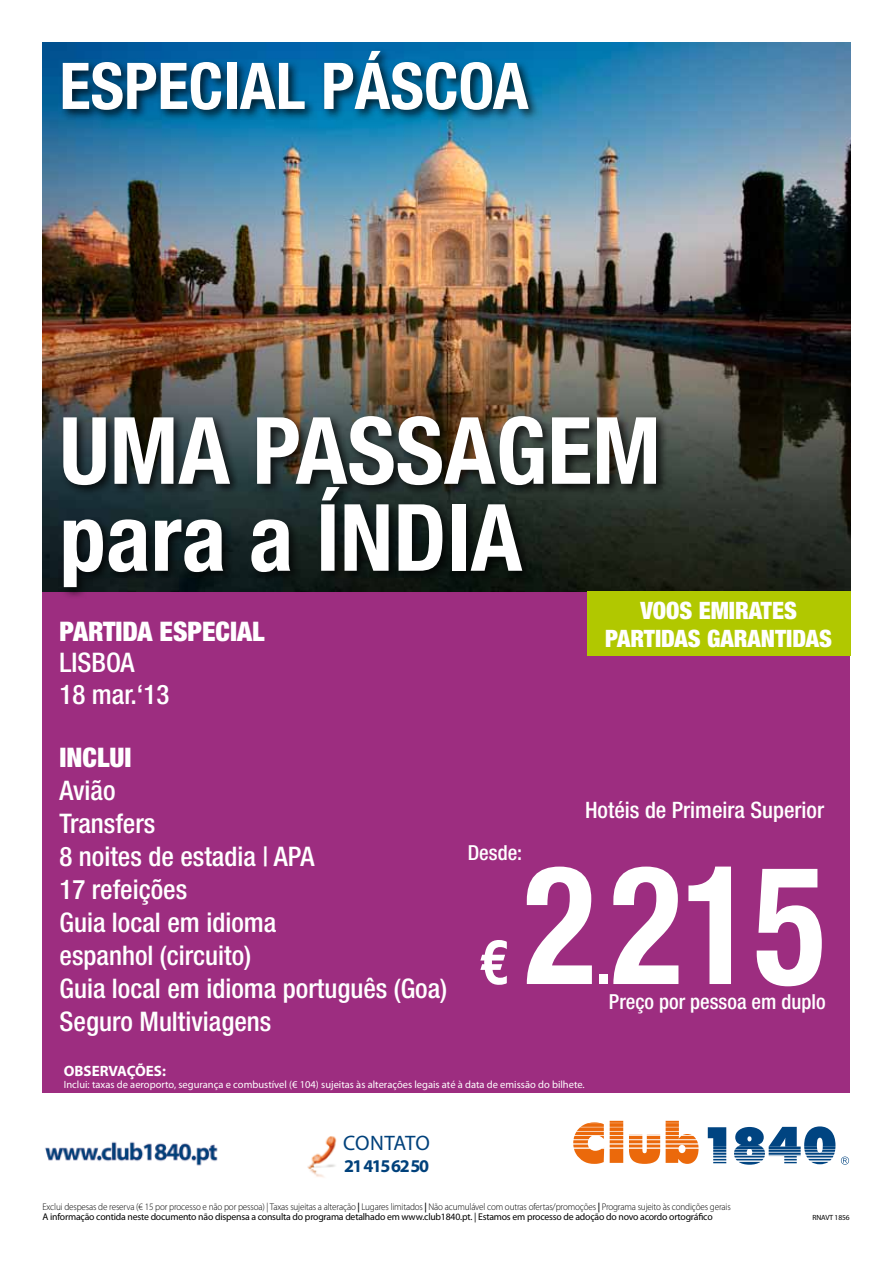
<style>
.page{position:relative;width:893px;height:1263px;background:#fff}
.page>*{position:absolute;margin:0;border:0;box-sizing:border-box;transform-origin:0 0}
.t1{font:700 condensed 165.9px "Helvetica Neue";color:#fff;scale:.9 1}
.t2{font:700 condensed 93px/87px "Helvetica Neue";color:#fff}
.t3{font:700 condensed 64.5px "Helvetica Neue";color:#fff}
.t4{font:700 condensed 62.25px "Helvetica Neue";color:#fff}
.t5{font:500 condensed 27px/33px "Helvetica Neue";color:#fff}
.t6{font:900 condensed 27px "Helvetica Neue";color:#fff}
.t7{font:900 condensed 24px "Helvetica Neue";color:#fff}
.t8{font:500 condensed 22.65px "Helvetica Neue";color:#fff}
.t9{font:21px "Myriad Pro";color:#00417b}
.t10{font:500 condensed 20.7px "Helvetica Neue";color:#fff}
.t11{font:700 18px "Myriad Pro";letter-spacing:-.08em;color:#00417b}
.t12{font:700 15px "Myriad Pro";color:#fff}
.t13{font:10.5px "Myriad Pro";color:#fff}
.t14{font:300 9.75px/10.5px "Myriad Pro";letter-spacing:-.015em;color:#000;scale:.94 1}
.t15{font:7.5px "Myriad Pro";letter-spacing:-.02em;color:#000}
.s1{font-weight:600}
.s2{font-weight:400}
</style>
<div class="page">
<div style="left:43px;top:43px;width:807px;height:1050px;background:#9d2d80"></div>
<img style="left:43px;top:43px;width:807px;height:548px">
<svg style="left:573px;top:1120px;width:277px;height:45px"></svg>
<img style="left:45px;top:1136px;width:292px;height:42px">
<div style="left:60px;top:412px;width:608px;height:187px;background:#000;opacity:.75"></div>
<div style="left:59px;top:47px;width:481px;height:75px;background:#000;opacity:.75"></div>
<div style="left:587px;top:591px;width:263px;height:65px;background:#b1c800"></div>
<h3 class="t3" style="left:60px;top:47px;width:471px">ESPECIAL PÁSCOA</h3>
<h2 class="t2" style="left:60px;top:406px;width:603px">UMA PASSAGEM<br>PARA A ÍNDIA</h2>
<h3 class="t6" style="left:60px;top:614px;width:207px">PARTIDA ESPECIAL</h3>
<h3 class="t5" style="left:60px;top:646px;width:111px;line-height:31.5px">Lisboa<br>18 mar.‘13</h3>
<h3 class="t6" style="left:60px;top:740px;width:74px">INCLUI</h3>
<h3 class="t5" style="left:60px;top:773px;width:389px">Avião<br>Transfers<br>8 noites de estadia | APA<br>17 refeições<br>Guia local em idioma<br>espanhol (circuito)<br>Guia local em idioma português (Goa)<br>Seguro Multiviagens</h3>
<h3 class="t7" style="left:640px;top:596px;width:101px">VOOS EMIRATE</h3>
<h3 class="t7" style="left:784px;top:596px;width:14px">S</h3>
<h3 class="t7" style="left:605px;top:624px;width:25px">PARTIDA</h3>
<h3 class="t7" style="left:688px;top:624px;width:46px">S GARANTIDA</h3>
<h3 class="t7" style="left:819px;top:624px;width:14px">S</h3>
<h3 class="t10" style="left:468px;top:840px;width:56px">Desde:</h3>
<h3 class="t8" style="left:585px;top:796px;width:241px">Hotéis de Primeira Superior</h3>
<h3 class="t4" style="left:479px;top:924px;width:31px">€</h3>
<h1 class="t1" style="left:524px;top:824px;width:337px">2215</h1>
<h3 class="t4" style="left:596px;top:924px;width:16px">.</h3>
<h3 class="t10" style="left:609px;top:989px;width:218px">Preço por pessoa em duplo</h3>
<h3 class="t12" style="left:64px;top:1061px;width:104px">OBSERVAÇÕES:</h3>
<p class="t13" style="left:64px;top:1078px;width:522px">Inclui: taxas de aeroporto, segurança e combustível (€ 104) sujeitas às alterações legais até à data de emissão do bilhete.</p>
<h3 class="t9" style="left:343px;top:1130px;width:40px">contat</h3>
<h3 class="t9" style="left:416px;top:1130px;width:16px">o</h3>
<h3 class="t11" style="left:344px;top:1154px;width:86px">21 415 62 50</h3>
<p class="t14" style="left:43px;top:1201px;width:734px">Exclui despesas de reserva (€ 15 por processo e não por pessoa) | Taxas sujeitas a alteração <span class="s1">|</span> Lugares limitados <span class="s1">|</span> Não acumulável com outras ofertas/promoções <span class="s1">|</span> Programa sujeito às condições gerais<br><span class="s2">A informação contida neste documento não dispensa a consulta do programa detalhado em www.club1840.pt. | Estamos em processo de adoção do novo acordo ortográfico</span></p>
<p class="t15" style="left:813px;top:1213px;width:38px">RNAVT 1856</p>
</div>
